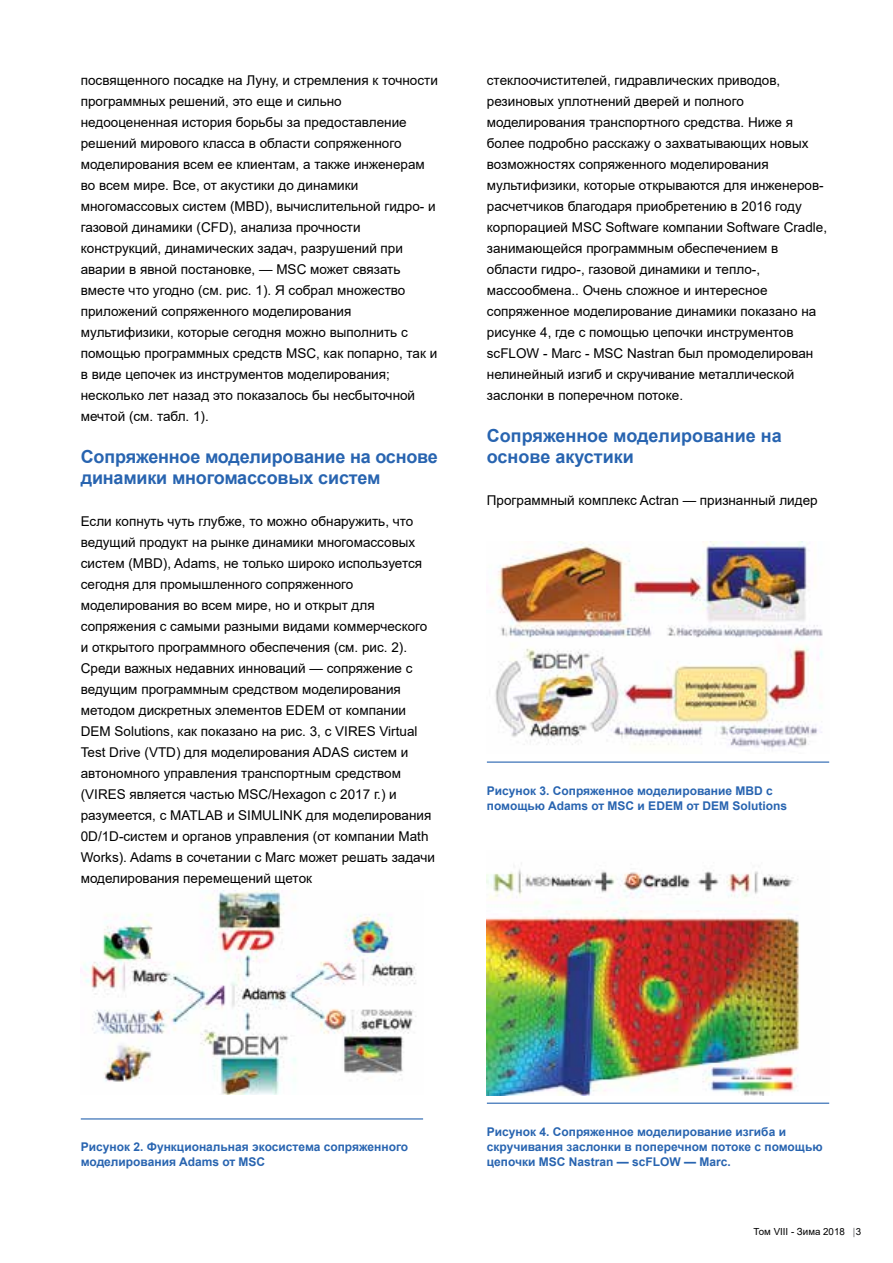
<style>
.page{position:relative;width:893px;height:1263px;background:#fff}
.page>*{position:absolute;margin:0;border:0;box-sizing:border-box;transform-origin:0 0}
.t1{font:700 18px/21px "Arial";letter-spacing:-.01em;color:#2864b0}
.t2{font:13.5px/21px "Arial";color:#000}
.t3{font:700 12px/15px "Arial";color:#2864b0}
.t4{font:9.75px "Arial";color:#000}
.s1{color:#6d6e71}
</style>
<div class="page">
<hr style="left:81px;top:1118px;width:342px;height:1px;background:#2864b0">
<hr style="left:487px;top:761px;width:342px;height:2px;background:#2864b0">
<hr style="left:487px;top:1102px;width:342px;height:2px;background:#2864b0">
<img style="left:81px;top:890px;width:335px;height:205px">
<img style="left:495px;top:541px;width:328px;height:208px">
<img style="left:487px;top:863px;width:313px;height:232px">
<p class="t2" style="left:81px;top:69px;width:359px">посвященного посадке на Луну, и стремления к точности программных решений, это еще и сильно недооцененная история борьбы за предоставление решений мирового класса в области сопряженного моделирования всем ее клиентам, а также инженерам во всем мире. Все, от акустики до динамики многомассовых систем (MBD), вычислительной гидро- и газовой динамики (CFD), анализа прочности конструкций, динамических задач, разрушений при аварии в явной постановке, — MSC может связать вместе что угодно (см. рис. 1). Я собрал множество приложений сопряженного моделирования мультифизики, которые сегодня можно выполнить с помощью программных средств MSC, как попарно, так и в виде цепочек из инструментов моделирования; несколько лет назад это показалось бы несбыточной мечтой (см. табл. 1).</p>
<h1 class="t1" style="left:81px;top:446px;width:359px">Сопряженное моделирование на основе динамики многомассовых систем</h1>
<p class="t2" style="left:81px;top:510px;width:356px">Если копнуть чуть глубже, то можно обнаружить, что ведущий продукт на рынке динамики многомассовых систем (MBD), Adams, не только широко используется сегодня для промышленного сопряженного моделирования во всем мире, но и открыт для сопряжения с самыми разными видами коммерческого и открытого программного обеспечения (см. рис. 2).<br>Среди важных недавних инноваций — сопряжение с ведущим программным средством моделирования методом дискретных элементов EDEM от компании DEM Solutions, как показано на рис. 3, с VIRES Virtual Test Drive (VTD) для моделирования ADAS систем и автономного управления транспортным средством (VIRES является частью MSC/Hexagon с 2017 г.) и разумеется, с MATLAB и SIMULINK для моделирования 0D/1D-систем и органов управления (от компании Math Works). Adams в сочетании с Marc может решать задачи моделирования перемещений щеток</p>
<p class="t2" style="left:487px;top:69px;width:342px">стеклоочистителей, гидравлических приводов, резиновых уплотнений дверей и полного моделирования транспортного средства. Ниже я более подробно расскажу о захватывающих новых возможностях сопряженного моделирования мультифизики, которые открываются для инженеров&shy;расчетчиков благодаря приобретению в 2016 году корпорацией MSC Software компании Software Cradle, занимающейся программным обеспечением в области гидро-, газовой динамики и тепло-, массообмена.. Очень сложное и интересное сопряженное моделирование динамики показано на рисунке 4, где с помощью цепочки инструментов scFLOW - Marc - MSC Nastran был промоделирован нелинейный изгиб и скручивание металлической заслонки в поперечном потоке.</p>
<h1 class="t1" style="left:487px;top:425px;width:296px">Сопряженное моделирование на основе акустики</h1>
<p class="t2" style="left:487px;top:489px;width:332px">Программный комплекс Actran — признанный лидер</p>
<p class="t3" style="left:487px;top:783px;width:302px">Рисунок 3. Сопряженное моделирование MBD с помощью Adams от MSC и EDEM от DEM Solutions</p>
<p class="t3" style="left:81px;top:1140px;width:329px">Рисунок 2. Функциональная экосистема сопряженного моделирования Adams от MSC</p>
<p class="t3" style="left:487px;top:1124px;width:337px">Рисунок 4. Сопряженное моделирование изгиба и скручивания заслонки в поперечном потоке с помощью цепочки MSC Nastran — scFLOW — Marc.</p>
<p class="t4" style="left:754px;top:1224px;width:109px">Том VIII - Зима 2018 <span class="s1">|</span>3</p>
</div>
